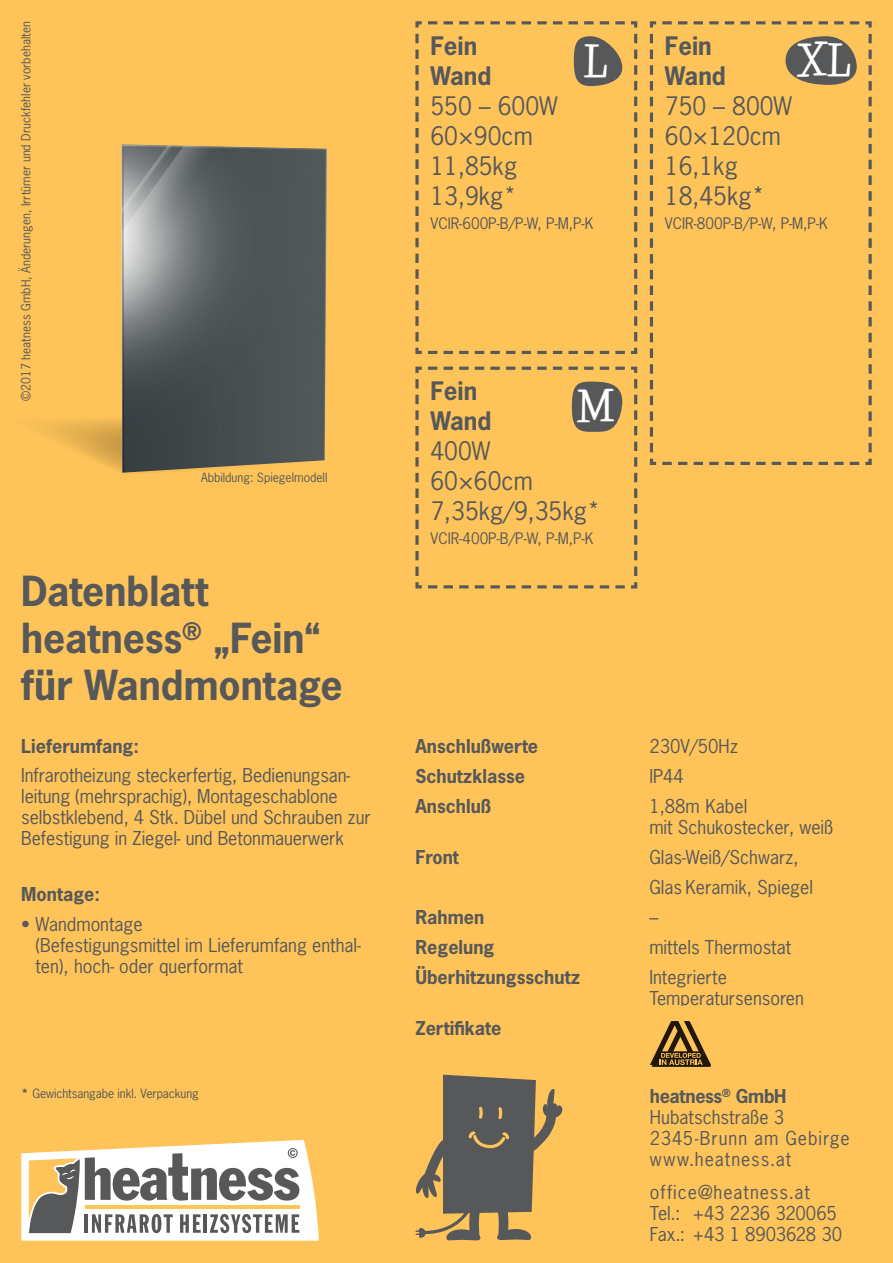
<style>
.page{position:relative;width:893px;height:1263px;background:#fec459}
.page>*{position:absolute;margin:0;border:0;box-sizing:border-box;transform-origin:0 0}
.t1{font:700 40.5px "Happy";color:#fff}
.t2{font:700 39px/46.8px "News Gothic Std";color:#57585a}
.t3{font:24px/30px "News Gothic Std";color:#57585a}
.t4{font:700 24px/30px "News Gothic Std";color:#57585a}
.t5{font:18px/21px "News Gothic Std";color:#57585a}
.t6{font:700 18px "News Gothic Std";color:#57585a}
.t7{font:18px/21px "News Gothic Std";letter-spacing:.05em;color:#57585a}
.t8{font:15px "News Gothic Std";color:#57585a}
.t9{font:12px "News Gothic Std";color:#57585a}
.s1{font-weight:700}
</style>
<div class="page">
<svg style="left:415px;top:21px;width:223px;height:319px"></svg>
<div style="left:565px;top:28px;width:66px;height:67px;background:#fec459"></div>
<svg style="left:574px;top:36px;width:48px;height:50px"></svg>
<svg style="left:415px;top:366px;width:223px;height:223px"></svg>
<div style="left:563px;top:373px;width:68px;height:68px;background:#fec459"></div>
<svg style="left:572px;top:376px;width:65px;height:200px"></svg>
<svg style="left:649px;top:21px;width:223px;height:444px"></svg>
<div style="left:778px;top:28px;width:87px;height:65px;background:#fec459"></div>
<svg style="left:785px;top:36px;width:72px;height:49px"></svg>
<svg style="left:415px;top:1075px;width:148px;height:166px"></svg>
<svg style="left:650px;top:1021px;width:61px;height:46px"></svg>
<svg style="left:21px;top:1140px;width:298px;height:101px;background:#ccc3b3"></svg>
<svg style="left:45px;top:420px;width:77px;height:52px"></svg>
<img style="left:122px;top:144px;width:205px;height:329px">
<p class="t9" style="left:18px;top:401px;width:381px;rotate:-90deg">©2017 heatness GmbH, Änderungen, Irrtümer und Druckfehler vorbehalten</p>
<p class="t9" style="left:201px;top:470px;width:128px">Abbildung: Spiegelmodell</p>
<h2 class="t2" style="left:21px;top:568px;width:323px">Datenblatt heatness<sup>®</sup> „Fein“ für Wandmontage</h2>
<p class="t6" style="left:21px;top:734px;width:119px">Lieferumfang:</p>
<p class="t5" style="left:21px;top:765px;width:351px">Infrarotheizung steckerfertig, Bedienungsan&shy;leitung (mehrsprachig), Montageschablone selbstklebend, 4 Stk. Dübel und Schrauben zur Befestigung in Ziegel- und Betonmauerwerk</p>
<p class="t6" style="left:21px;top:883px;width:80px">Montage:</p>
<p class="t5" style="left:35px;top:913px;width:327px;text-indent:-14px">• Wandmontage<br>(Befestigungsmittel im Lieferumfang enthal&shy;ten), hoch- oder querformat</p>
<p class="t9" style="left:21px;top:1086px;width:179px"><span class="s1">*</span> Gewichtsangabe inkl. Verpackung</p>
<h3 class="t4" style="left:430px;top:30px;width:63px">Fein<br>Wand</h3>
<h3 class="t3" style="left:430px;top:91px;width:129px">550 – 600W<br>60×90cm<br>11,85kg<br>13,9kg*</h3>
<p class="t8" style="left:430px;top:214px;width:164px">VCIR-600P-B/P-W, P-M,P-K</p>
<h1 class="t1" style="left:584px;top:30px;width:25px">L</h1>
<h3 class="t4" style="left:665px;top:30px;width:63px">Fein<br>Wand</h3>
<h3 class="t3" style="left:665px;top:91px;width:129px">750 – 800W<br>60×120cm<br>16,1kg<br>18,45kg*</h3>
<p class="t8" style="left:665px;top:214px;width:164px">VCIR-800P-B/P-W, P-M,P-K</p>
<h1 class="t1" style="left:798px;top:30px;width:54px">XL</h1>
<h3 class="t4" style="left:430px;top:376px;width:63px">Fein<br>Wand</h3>
<h3 class="t3" style="left:430px;top:436px;width:171px">400W<br>60×60cm<br>7,35kg/9,35kg*</h3>
<p class="t8" style="left:430px;top:529px;width:164px">VCIR-400P-B/P-W, P-M,P-K</p>
<h1 class="t1" style="left:577px;top:375px;width:39px">M</h1>
<p class="t6" style="left:415px;top:734px;width:124px">Anschlußwerte</p>
<p class="t5" style="left:649px;top:735px;width:90px">230V/50Hz</p>
<p class="t6" style="left:415px;top:764px;width:111px">Schutzklasse</p>
<p class="t5" style="left:649px;top:765px;width:36px">IP44</p>
<p class="t6" style="left:415px;top:794px;width:77px">Anschluß</p>
<p class="t5" style="left:649px;top:795px;width:186px">1,88m Kabel<br>mit Schukostecker, weiß</p>
<p class="t6" style="left:415px;top:845px;width:45px">Front</p>
<p class="t5" style="left:649px;top:842px;width:165px;line-height:30px">Glas-Weiß/Schwarz,<br>Glas Keramik, Spiegel</p>
<p class="t6" style="left:415px;top:905px;width:70px">Rahmen</p>
<p class="t5" style="left:649px;top:906px;width:10px">–</p>
<p class="t6" style="left:415px;top:935px;width:80px">Regelung</p>
<p class="t5" style="left:649px;top:936px;width:143px">mittels Thermostat</p>
<p class="t6" style="left:415px;top:965px;width:166px">Überhitzungsschutz</p>
<p class="t5" style="left:649px;top:966px;width:156px">Integrierte<br>Temperatursensoren</p>
<p class="t6" style="left:415px;top:1016px;width:88px">Zertifikate</p>
<p class="t7" style="left:650px;top:1085px;width:201px"><span class="s1">heatness</span><sup>®</sup> <span class="s1">GmbH<br></span>Hubatschstraße 3<br>2345-Brunn am Gebirge www.heatness.at</p>
<p class="t5" style="left:650px;top:1181px;width:194px">office@heatness.at<br>Tel.: +43 2236 320065<br>Fax.: +43 1 8903628 30</p>
</div>
